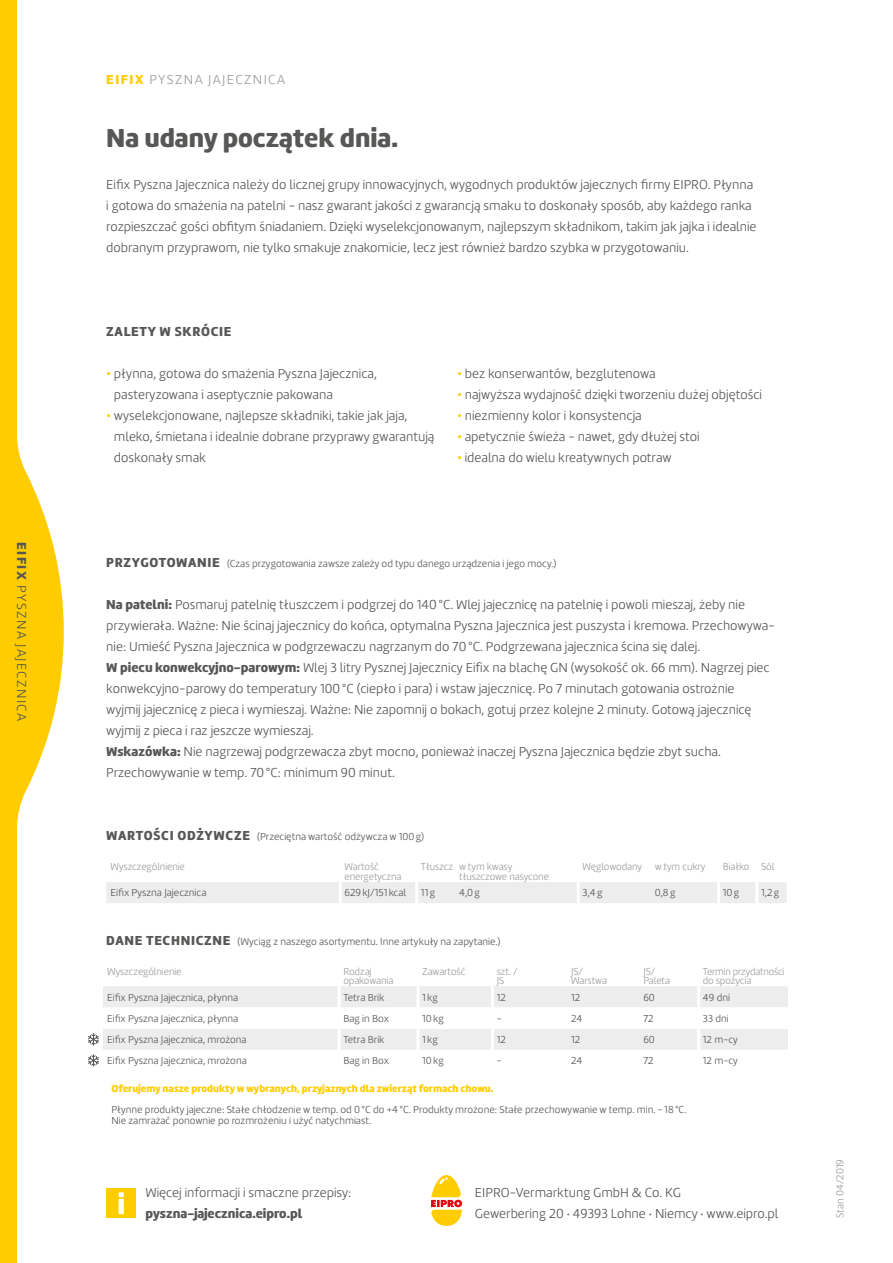
<style>
.page{position:relative;width:893px;height:1263px;background:#fff}
.page>*{position:absolute;margin:0;border:0;box-sizing:border-box;transform-origin:0 0}
.t1{font:27px "Marine Rounded Black";color:#575756}
.t2{font:13.5px/21px "Marine Rounded Light";color:#575756}
.t3{font:13.5px "Marine Rounded Black";color:#575756}
.t4{font:13.5px "Marine Rounded Light";letter-spacing:.1em;color:#9d9d9c}
.t5{font:13.5px "Marine Rounded Light";letter-spacing:.1em;color:#575756}
.t6{font:13.5px "Marine Rounded Black";letter-spacing:.05em;color:#575756}
.t7{font:10.5px/10.5px "Marine Rounded Light";color:#575756}
.t8{font:10.5px/9.8px "Marine Rounded Light";letter-spacing:-.01em;color:#9d9d9c}
.t9{font:10.5px "Marine Rounded Black";color:#fc0}
.s1{font-family:"Marine Rounded Black"}
.s2{font-family:"Marine Rounded Black";color:#fc0}
.s3{color:#fc0}
.s4{font-family:"Marine Rounded Black";font-size:13.5px}
</style>
<div class="page">
<svg style="left:0;top:0;width:64px;height:1263px"></svg>
<div style="left:106px;top:1188px;width:30px;height:30px;background:#fc0"></div>
<svg style="left:119px;top:1192px;width:5px;height:22px"></svg>
<svg style="left:431px;top:1175px;width:32px;height:51px"></svg>
<div style="left:106px;top:882px;width:681px;height:21px;background:#ededed"></div>
<hr style="left:339px;top:882px;width:3px;height:21px;background:#fff">
<hr style="left:415px;top:882px;width:3px;height:21px;background:#fff">
<hr style="left:577px;top:882px;width:3px;height:21px;background:#fff">
<hr style="left:717px;top:882px;width:3px;height:21px;background:#fff">
<hr style="left:755px;top:882px;width:3px;height:21px;background:#fff">
<svg style="left:88px;top:986px;width:700px;height:81px"></svg>
<hr style="left:338px;top:986px;width:3px;height:21px;background:#fff">
<hr style="left:416px;top:986px;width:3px;height:21px;background:#fff">
<hr style="left:491px;top:986px;width:3px;height:21px;background:#fff">
<hr style="left:338px;top:1007px;width:3px;height:22px;background:#fff">
<hr style="left:416px;top:1007px;width:3px;height:22px;background:#fff">
<hr style="left:491px;top:1007px;width:3px;height:22px;background:#fff">
<hr style="left:338px;top:1029px;width:3px;height:21px;background:#fff">
<hr style="left:416px;top:1029px;width:3px;height:21px;background:#fff">
<hr style="left:491px;top:1029px;width:3px;height:21px;background:#fff">
<hr style="left:338px;top:1050px;width:3px;height:21px;background:#fff">
<hr style="left:416px;top:1050px;width:3px;height:21px;background:#fff">
<hr style="left:491px;top:1050px;width:3px;height:21px;background:#fff">
<hr style="left:697px;top:986px;width:3px;height:21px;background:#fff">
<hr style="left:697px;top:1007px;width:3px;height:22px;background:#fff">
<hr style="left:697px;top:1029px;width:3px;height:21px;background:#fff">
<hr style="left:697px;top:1050px;width:3px;height:21px;background:#fff">
<p class="t5" style="left:30px;top:542px;width:180px;rotate:90deg"><span class="s1">EIFIX</span> PYSZNA JAJECZNICA</p>
<p class="t4" style="left:106px;top:71px;width:180px"><span class="s2">EIFIX</span> PYSZNA JAJECZNICA</p>
<h1 class="t1" style="left:106px;top:121px;width:293px">Na udany początek dnia.</h1>
<p class="t2" style="left:106px;top:174px;width:652px">Eifix Pyszna Jajecznica należy do licznej grupy innowacyjnych, wygodnych produktów jajecznych firmy EIPRO. Płynna i gotowa do smażenia na patelni - nasz gwarant jakości z gwarancją smaku to doskonały sposób, aby każdego ranka rozpieszczać gości obfitym śniadaniem. Dzięki wyselekcjonowanym, najlepszym składnikom, takim jak jajka i idealnie dobranym przyprawom, nie tylko smakuje znakomicie, lecz jest również bardzo szybka w przygotowaniu.</p>
<p class="t6" style="left:106px;top:323px;width:127px">ZALETY W SKRÓCIE</p>
<p class="t2" style="left:114px;top:363px;width:264px;text-indent:-8px"><span class="s3">•</span> płynna, gotowa do smażenia Pyszna Jajecznica, pasteryzowana i aseptycznie pakowana</p>
<p class="t2" style="left:114px;top:405px;width:322px;text-indent:-8px"><span class="s3">•</span> wyselekcjonowane, najlepsze składniki, takie jak jaja, mleko, śmietana i idealnie dobrane przyprawy gwarantują doskonały smak</p>
<p class="t2" style="left:457px;top:363px;width:200px"><span class="s3">•</span> bez konserwantów, bezglutenowa</p>
<p class="t2" style="left:457px;top:384px;width:306px"><span class="s3">•</span> najwyższa wydajność dzięki tworzeniu dużej objętości</p>
<p class="t2" style="left:457px;top:405px;width:186px"><span class="s3">•</span> niezmienny kolor i konsystencja</p>
<p class="t2" style="left:457px;top:426px;width:244px"><span class="s3">•</span> apetycznie świeża - nawet, gdy dłużej stoi</p>
<p class="t2" style="left:457px;top:447px;width:216px"><span class="s3">•</span> idealna do wielu kreatywnych potraw</p>
<p class="t7" style="left:106px;top:558px;width:452px"><span class="s4">PRZYGOTOWANIE</span> (Czas przygotowania zawsze zależy od typu danego urządzenia i jego mocy.)</p>
<p class="t2" style="left:106px;top:594px;width:670px"><span class="s1">Na patelni:</span> Posmaruj patelnię tłuszczem i podgrzej do 140°C. Wlej jajecznicę na patelnię i powoli mieszaj, żeby nie przywierała. Ważne: Nie ścinaj jajecznicy do końca, optymalna Pyszna Jajecznica jest puszysta i kremowa. Przechowywa&shy;nie: Umieść Pyszna Jajecznica w podgrzewaczu nagrzanym do 70°C. Podgrzewana jajecznica ścina się dalej.<br><span class="s1">W piecu konwekcyjno-parowym:</span> Wlej 3 litry Pysznej Jajecznicy Eifix na blachę GN (wysokość ok. 66 mm). Nagrzej piec konwekcyjno-parowy do temperatury 100°C (ciepło i para) i wstaw jajecznicę. Po 7 minutach gotowania ostrożnie<br>wyjmij jajecznicę z pieca i wymieszaj. Ważne: Nie zapomnij o bokach, gotuj przez kolejne 2 minuty. Gotową jajecznicę wyjmij z pieca i raz jeszcze wymieszaj.<br><span class="s1">Wskazówka:</span> Nie nagrzewaj podgrzewacza zbyt mocno, ponieważ inaczej Pyszna Jajecznica będzie zbyt sucha.<br>Przechowywanie w temp. 70°C: minimum 90 minut.</p>
<p class="t7" style="left:106px;top:831px;width:319px"><span class="s4">WARTOŚCI ODŻYWCZE</span> (Przeciętna wartość odżywcza w 100g)</p>
<p class="t8" style="left:111px;top:862px;width:76px">Wyszczególnienie</p>
<p class="t8" style="left:344px;top:862px;width:59px">Wartość energetyczna</p>
<p class="t8" style="left:459px;top:862px;width:91px;text-indent:-38px">Tłuszcz w tym kwasy tłuszczowe nasycone</p>
<p class="t8" style="left:583px;top:862px;width:125px">Węglowodany w tym cukry</p>
<p class="t8" style="left:723px;top:862px;width:53px">Białko Sól</p>
<p class="t7" style="left:111px;top:887px;width:97px">Eifix Pyszna Jajecznica</p>
<p class="t7" style="left:344px;top:887px;width:63px">629kJ/151kcal</p>
<p class="t7" style="left:421px;top:887px;width:16px">11g</p>
<p class="t7" style="left:459px;top:887px;width:22px">4,0g</p>
<p class="t7" style="left:583px;top:887px;width:21px">3,4g</p>
<p class="t7" style="left:655px;top:887px;width:22px">0,8g</p>
<p class="t7" style="left:723px;top:887px;width:18px">10g</p>
<p class="t7" style="left:761px;top:887px;width:20px">1,2g</p>
<p class="t7" style="left:106px;top:936px;width:396px"><span class="s4">DANE TECHNICZNE</span> (Wyciąg z naszego asortymentu. Inne artykuły na zapytanie.)</p>
<p class="t8" style="left:107px;top:966px;width:76px">Wyszczególnienie</p>
<p class="t8" style="left:343px;top:966px;width:51px">Rodzaj opakowania</p>
<p class="t8" style="left:422px;top:966px;width:45px">Zawartość</p>
<p class="t8" style="left:497px;top:966px;width:22px">szt. /<br>JS</p>
<p class="t8" style="left:571px;top:966px;width:38px">JS/<br>Warstwa</p>
<p class="t8" style="left:643px;top:966px;width:28px">JS/<br>Paleta</p>
<p class="t8" style="left:703px;top:966px;width:83px">Termin przydatności do spożycia</p>
<p class="t7" style="left:107px;top:992px;width:133px">Eifix Pyszna Jajecznica, płynna</p>
<p class="t7" style="left:343px;top:992px;width:43px">Tetra Brik</p>
<p class="t7" style="left:422px;top:992px;width:17px">1kg</p>
<p class="t7" style="left:497px;top:992px;width:11px">12</p>
<p class="t7" style="left:571px;top:992px;width:11px">12</p>
<p class="t7" style="left:643px;top:992px;width:13px">60</p>
<p class="t7" style="left:703px;top:992px;width:29px">49 dni</p>
<p class="t7" style="left:107px;top:1013px;width:133px">Eifix Pyszna Jajecznica, płynna</p>
<p class="t7" style="left:343px;top:1013px;width:47px">Bag in Box</p>
<p class="t7" style="left:422px;top:1013px;width:23px">10kg</p>
<p class="t7" style="left:497px;top:1013px;width:7px">-</p>
<p class="t7" style="left:571px;top:1013px;width:13px">24</p>
<p class="t7" style="left:643px;top:1013px;width:12px">72</p>
<p class="t7" style="left:703px;top:1013px;width:27px">33 dni</p>
<p class="t7" style="left:107px;top:1034px;width:141px">Eifix Pyszna Jajecznica, mrożona</p>
<p class="t7" style="left:343px;top:1034px;width:43px">Tetra Brik</p>
<p class="t7" style="left:422px;top:1034px;width:17px">1kg</p>
<p class="t7" style="left:497px;top:1034px;width:11px">12</p>
<p class="t7" style="left:571px;top:1034px;width:11px">12</p>
<p class="t7" style="left:643px;top:1034px;width:13px">60</p>
<p class="t7" style="left:703px;top:1034px;width:37px">12 m-cy</p>
<p class="t7" style="left:107px;top:1055px;width:141px">Eifix Pyszna Jajecznica, mrożona</p>
<p class="t7" style="left:343px;top:1055px;width:47px">Bag in Box</p>
<p class="t7" style="left:422px;top:1055px;width:23px">10kg</p>
<p class="t7" style="left:497px;top:1055px;width:7px">-</p>
<p class="t7" style="left:571px;top:1055px;width:13px">24</p>
<p class="t7" style="left:643px;top:1055px;width:12px">72</p>
<p class="t7" style="left:703px;top:1055px;width:37px">12 m-cy</p>
<p class="t9" style="left:111px;top:1082px;width:383px">Oferujemy nasze produkty w wybranych, przyjaznych dla zwierząt formach chowu.</p>
<p class="t7" style="left:111px;top:1104px;width:577px">Płynne produkty jajeczne: Stałe chłodzenie w temp. od 0°C do +4°C. Produkty mrożone: Stałe przechowywanie w temp. min. - 18°C.<br>Nie zamrażać ponownie po rozmrożeniu i użyć natychmiast.</p>
<p class="t2" style="left:145px;top:1182px;width:207px">Więcej informacji i smaczne przepisy:</p>
<p class="t3" style="left:145px;top:1205px;width:158px">pyszna-jajecznica.eipro.pl</p>
<p class="t2" style="left:475px;top:1182px;width:305px">EIPRO-Vermarktung GmbH &amp; Co. KG<br>Gewerbering 20 · 49393 Lohne · Niemcy · www.eipro.pl</p>
<p class="t8" style="left:835px;top:1218px;width:61px;rotate:-90deg">Stan 04/2019</p>
</div>
